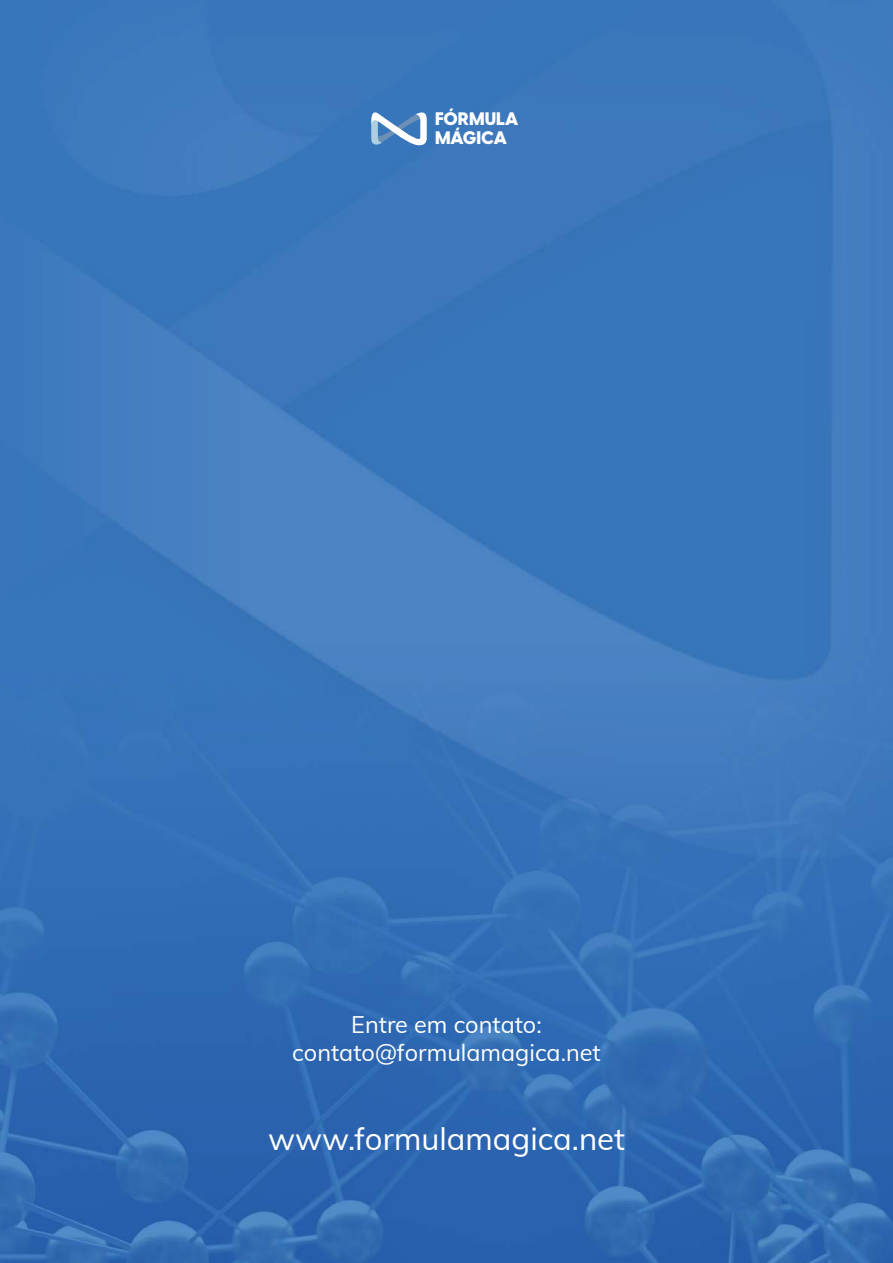
<style>
.page{position:relative;width:893px;height:1263px;background:#fff}
.page>*{position:absolute;margin:0;border:0;box-sizing:border-box;transform-origin:0 0}
.t1{font:31.2px "Mulish";color:#fff}
.t2{font:23.4px/28.2px "Mulish";color:#fff;text-align:center}
.t3{font:800 17.85px/19.4px "Visby CF";color:#fff}
</style>
<div class="page">
<img style="left:0;top:0;width:893px;height:1263px">
<svg style="left:371px;top:109px;width:56px;height:37px"></svg>
<p class="t3" style="left:435px;top:109px;width:85px">FÓRMULA<br>MÁGICA</p>
<p class="t2" style="left:292px;top:1009px;width:310px">Entre em contato: contato@formulamagica.net</p>
<h1 class="t1" style="left:268px;top:1116px;width:358px">www.formulamagica.net</h1>
</div>
